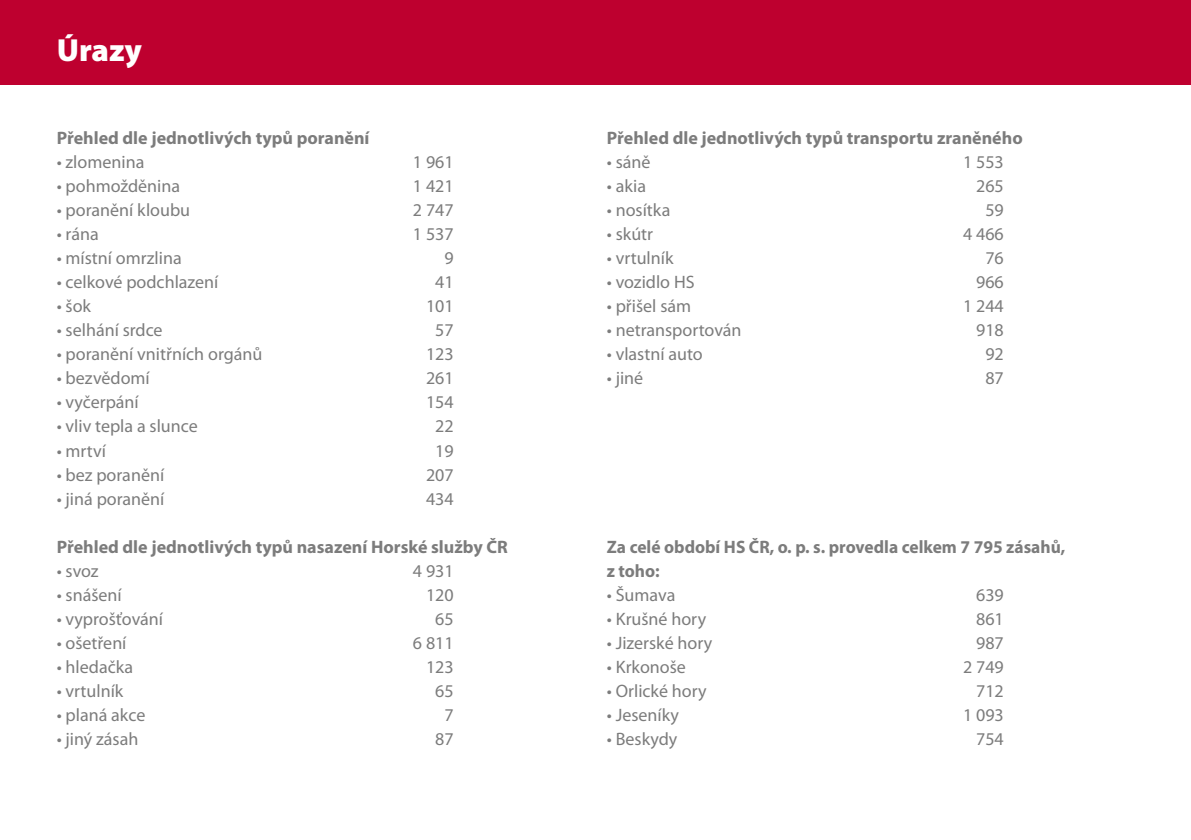
<style>
.page{position:relative;width:1191px;height:840px;background:#fff}
.page>*{position:absolute;margin:0;border:0;box-sizing:border-box;transform-origin:0 0}
.t1{font:900 32px "Myriad Pro";color:#fff}
.t2{font:18px "Myriad Pro";color:#7c7c7c}
.t3{font:700 18px/24px "Myriad Pro";color:#7c7c7c}
</style>
<div class="page">
<div style="left:0;top:0;width:1191px;height:85px;background:#be002f"></div>
<h1 class="t1" style="left:57px;top:32px;width:87px">Úrazy</h1>
<p class="t3" style="left:57px;top:126px;width:314px">Přehled dle jednotlivých typů poranění</p>
<p class="t2" style="left:57px;top:152px;width:89px">• zlomenina</p>
<p class="t2" style="left:413px;top:152px;width:42px">1 961</p>
<p class="t2" style="left:57px;top:176px;width:125px">• pohmožděnina</p>
<p class="t2" style="left:413px;top:176px;width:42px">1 421</p>
<p class="t2" style="left:57px;top:200px;width:135px">• poranění kloubu</p>
<p class="t2" style="left:413px;top:200px;width:42px">2 747</p>
<p class="t2" style="left:57px;top:224px;width:44px">• rána</p>
<p class="t2" style="left:413px;top:224px;width:42px">1 537</p>
<p class="t2" style="left:57px;top:248px;width:126px">• místní omrzlina</p>
<p class="t2" style="left:444px;top:248px;width:11px">9</p>
<p class="t2" style="left:57px;top:272px;width:163px">• celkové podchlazení</p>
<p class="t2" style="left:435px;top:272px;width:20px">41</p>
<p class="t2" style="left:57px;top:296px;width:36px">• šok</p>
<p class="t2" style="left:426px;top:296px;width:29px">101</p>
<p class="t2" style="left:57px;top:320px;width:107px">• selhání srdce</p>
<p class="t2" style="left:435px;top:320px;width:20px">57</p>
<p class="t2" style="left:57px;top:344px;width:207px">• poranění vnitřních orgánů</p>
<p class="t2" style="left:426px;top:344px;width:29px">123</p>
<p class="t2" style="left:57px;top:368px;width:95px">• bezvědomí</p>
<p class="t2" style="left:426px;top:368px;width:29px">261</p>
<p class="t2" style="left:57px;top:392px;width:84px">• vyčerpání</p>
<p class="t2" style="left:426px;top:392px;width:29px">154</p>
<p class="t2" style="left:57px;top:416px;width:143px">• vliv tepla a slunce</p>
<p class="t2" style="left:435px;top:416px;width:20px">22</p>
<p class="t2" style="left:57px;top:440px;width:51px">• mrtví</p>
<p class="t2" style="left:435px;top:440px;width:20px">19</p>
<p class="t2" style="left:57px;top:464px;width:109px">• bez poranění</p>
<p class="t2" style="left:426px;top:464px;width:29px">207</p>
<p class="t2" style="left:57px;top:488px;width:109px">• jiná poranění</p>
<p class="t2" style="left:426px;top:488px;width:29px">434</p>
<p class="t3" style="left:57px;top:534px;width:453px">Přehled dle jednotlivých typů nasazení Horské služby ČR</p>
<p class="t2" style="left:57px;top:560px;width:43px">• svoz</p>
<p class="t2" style="left:413px;top:560px;width:42px">4 931</p>
<p class="t2" style="left:57px;top:584px;width:67px">• snášení</p>
<p class="t2" style="left:426px;top:584px;width:29px">120</p>
<p class="t2" style="left:57px;top:608px;width:108px">• vyprošťování</p>
<p class="t2" style="left:435px;top:608px;width:20px">65</p>
<p class="t2" style="left:57px;top:632px;width:71px">• ošetření</p>
<p class="t2" style="left:413px;top:632px;width:42px">6 811</p>
<p class="t2" style="left:57px;top:656px;width:78px">• hledačka</p>
<p class="t2" style="left:426px;top:656px;width:29px">123</p>
<p class="t2" style="left:57px;top:680px;width:68px">• vrtulník</p>
<p class="t2" style="left:435px;top:680px;width:20px">65</p>
<p class="t2" style="left:57px;top:704px;width:90px">• planá akce</p>
<p class="t2" style="left:444px;top:704px;width:11px">7</p>
<p class="t2" style="left:57px;top:728px;width:83px">• jiný zásah</p>
<p class="t2" style="left:435px;top:728px;width:20px">87</p>
<p class="t3" style="left:607px;top:126px;width:417px">Přehled dle jednotlivých typů transportu zraněného</p>
<p class="t2" style="left:607px;top:152px;width:45px">• sáně</p>
<p class="t2" style="left:963px;top:152px;width:42px">1 553</p>
<p class="t2" style="left:607px;top:176px;width:41px">• akia</p>
<p class="t2" style="left:976px;top:176px;width:29px">265</p>
<p class="t2" style="left:607px;top:200px;width:65px">• nosítka</p>
<p class="t2" style="left:985px;top:200px;width:20px">59</p>
<p class="t2" style="left:607px;top:224px;width:48px">• skútr</p>
<p class="t2" style="left:963px;top:224px;width:42px">4 466</p>
<p class="t2" style="left:607px;top:248px;width:68px">• vrtulník</p>
<p class="t2" style="left:985px;top:248px;width:20px">76</p>
<p class="t2" style="left:607px;top:272px;width:89px">• vozidlo HS</p>
<p class="t2" style="left:976px;top:272px;width:29px">966</p>
<p class="t2" style="left:607px;top:296px;width:86px">• přišel sám</p>
<p class="t2" style="left:963px;top:296px;width:42px">1 244</p>
<p class="t2" style="left:607px;top:320px;width:136px">• netransportován</p>
<p class="t2" style="left:976px;top:320px;width:29px">918</p>
<p class="t2" style="left:607px;top:344px;width:97px">• vlastní auto</p>
<p class="t2" style="left:985px;top:344px;width:20px">92</p>
<p class="t2" style="left:607px;top:368px;width:38px">• jiné</p>
<p class="t2" style="left:985px;top:368px;width:20px">87</p>
<p class="t3" style="left:607px;top:534px;width:460px">Za celé období HS ČR, o. p. s. provedla celkem 7 795 zásahů, z toho:</p>
<p class="t2" style="left:607px;top:584px;width:70px">• Šumava</p>
<p class="t2" style="left:976px;top:584px;width:29px">639</p>
<p class="t2" style="left:607px;top:608px;width:101px">• Krušné hory</p>
<p class="t2" style="left:976px;top:608px;width:29px">861</p>
<p class="t2" style="left:607px;top:632px;width:107px">• Jizerské hory</p>
<p class="t2" style="left:976px;top:632px;width:29px">987</p>
<p class="t2" style="left:607px;top:656px;width:81px">• Krkonoše</p>
<p class="t2" style="left:963px;top:656px;width:42px">2 749</p>
<p class="t2" style="left:607px;top:680px;width:101px">• Orlické hory</p>
<p class="t2" style="left:976px;top:680px;width:29px">712</p>
<p class="t2" style="left:607px;top:704px;width:74px">• Jeseníky</p>
<p class="t2" style="left:963px;top:704px;width:42px">1 093</p>
<p class="t2" style="left:607px;top:728px;width:72px">• Beskydy</p>
<p class="t2" style="left:976px;top:728px;width:29px">754</p>
</div>
